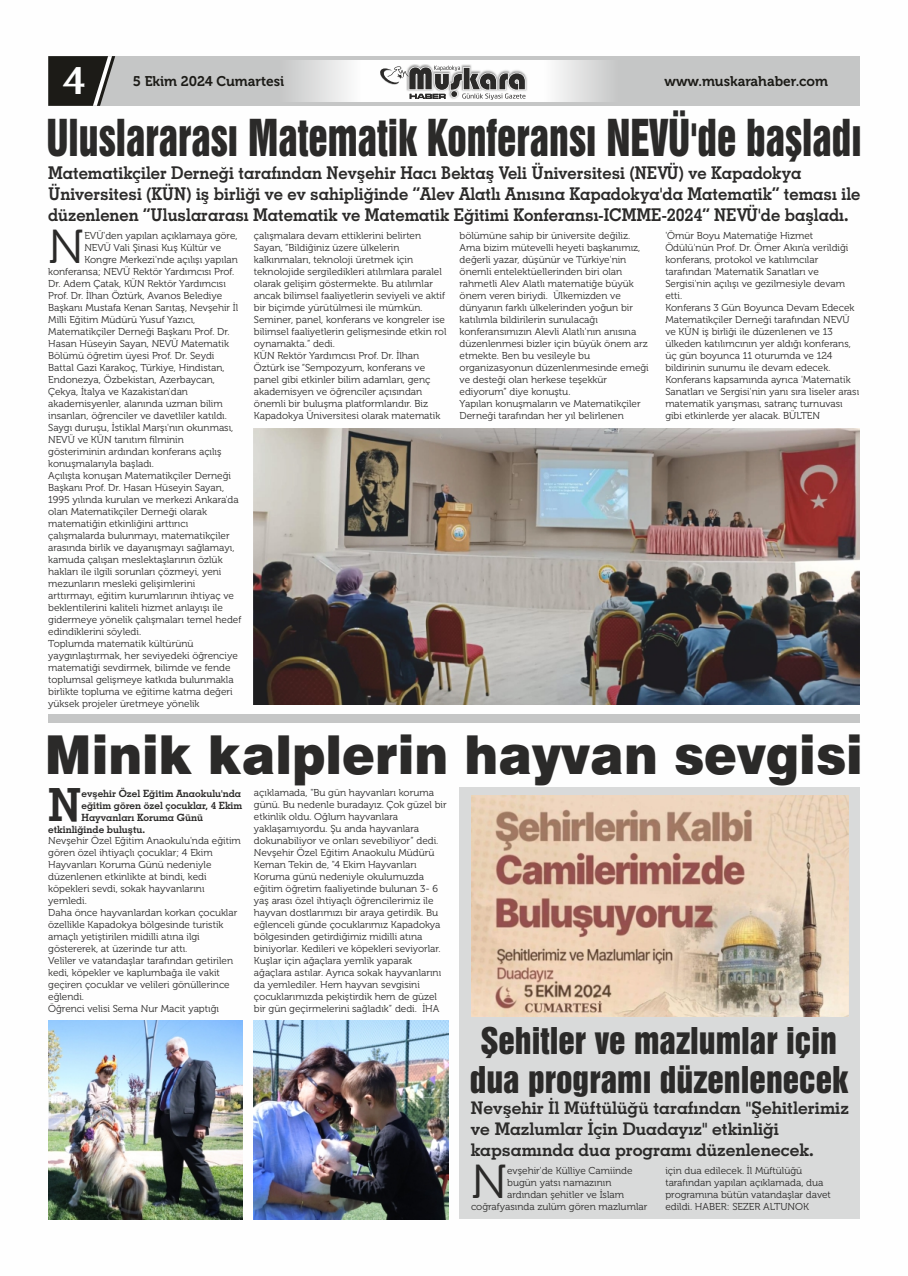
<style>
.page{position:relative;width:908px;height:1276px;background:#fff}
.page>*{position:absolute;margin:0;border:0;box-sizing:border-box;transform-origin:0 0}
.t1{font:900 53.7px "Swiss 721 BT";color:#2b2a29;scale:.92 1}
.t2{font:47.5px "Museo 300";color:#2b2a29}
.t3{font:46.4px "Swiss 921 BT";color:#2b2a29;scale:.85 1}
.t4{font:45.8px "Geometric Slabserif 703 Bold BT";color:#2b2a29}
.t5{font:700 40.3px "Optima";color:#fefefe}
.t6{font:33.7px/38.9px "Swiss 921 BT";color:#2b2a29;text-align:center}
.t7{font:17.6px/21.1px "Geometric Slabserif 703 Bold BT";color:#2b2a29;scale:.94 1}
.t8{font:17.4px/20.9px "Geometric Slabserif 703 Bold BT";color:#2b2a29}
.t9{font:14px "Museo 700";color:#1c1b17}
.t10{font:10px/12px "Museo 300";color:#2b2a29}
.t11{font:10px "Geometric Slabserif 703 Bold BT";color:#2b2a29}
</style>
<div class="page">
<div style="left:48px;top:56px;width:811px;height:50px;background:#c5c6c6"></div>
<img style="left:295px;top:60px;width:310px;height:42px">
<svg style="left:48px;top:56px;width:67px;height:50px;background:#3d3c39"></svg>
<img style="left:406px;top:64px;width:121px;height:36px">
<svg style="left:378px;top:66px;width:148px;height:36px;background:#aeadad"></svg>
<img style="left:48px;top:1021px;width:194px;height:198px">
<img style="left:254px;top:1021px;width:194px;height:198px">
<div style="left:459px;top:787px;width:400px;height:431px;background:#d9dada"></div>
<img style="left:471px;top:795px;width:377px;height:221px">
<div style="left:48px;top:714px;width:811px;height:9px;background:#c5c6c6"></div>
<img style="left:254px;top:429px;width:605px;height:275px">
<h3 class="t5" style="left:62px;top:63px;width:26px">4</h3>
<h3 class="t9" style="left:133px;top:75px;width:153px">5 Ekim 2024 Cumartesi</h3>
<h3 class="t9" style="left:664px;top:75px;width:165px">www.muskarahaber.com</h3>
<h3 class="t3" style="left:46px;top:121px;width:960px">Uluslararası Matematik Konferansı NEVÜ'de başladı</h3>
<p class="t7" style="left:48px;top:164px;width:865px">Matematikçiler Derneği tarafından Nevşehir Hacı Bektaş Veli Üniversitesi (NEVÜ) ve Kapadokya<br>Üniversitesi (KÜN) iş birliği ve ev sahipliğinde “Alev Alatlı Anısına Kapadokya'da Matematik” teması ile düzenlenen “Uluslararası Matematik ve Matematik Eğitimi Konferansı-ICMME-2024” NEVÜ'de başladı.</p>
<h2 class="t2" style="left:48px;top:227px;width:38px">N</h2>
<p class="t10" style="left:84px;top:230px;width:155px">EVÜ'den yapılan açıklamaya göre,</p>
<p class="t10" style="left:84px;top:242px;width:138px">NEVÜ Vali Şinasi Kuş Kültür ve</p>
<p class="t10" style="left:84px;top:254px;width:155px">Kongre Merkezi'nde açılışı yapılan</p>
<p class="t10" style="left:48px;top:266px;width:187px">konferansa; NEVÜ Rektör Yardımcısı Prof.</p>
<p class="t10" style="left:48px;top:278px;width:179px">Dr. Adem Çatak, KÜN Rektör Yardımcısı</p>
<p class="t10" style="left:48px;top:290px;width:175px">Prof. Dr. İlhan Öztürk, Avanos Belediye</p>
<p class="t10" style="left:48px;top:302px;width:191px">Başkanı Mustafa Kenan Sarıtaş, Nevşehir İl</p>
<p class="t10" style="left:48px;top:314px;width:149px">Milli Eğitim Müdürü Yusuf Yazıcı,</p>
<p class="t10" style="left:48px;top:326px;width:183px">Matematikçiler Derneği Başkanı Prof. Dr.</p>
<p class="t10" style="left:48px;top:338px;width:182px">Hasan Hüseyin Sayan, NEVÜ Matematik</p>
<p class="t10" style="left:48px;top:350px;width:168px">Bölümü öğretim üyesi Prof. Dr. Seydi</p>
<p class="t10" style="left:48px;top:362px;width:178px">Battal Gazi Karakoç, Türkiye, Hindistan,</p>
<p class="t10" style="left:48px;top:374px;width:168px">Endonezya, Özbekistan, Azerbaycan,</p>
<p class="t10" style="left:48px;top:386px;width:141px">Çekya, İtalya ve Kazakistan'dan</p>
<p class="t10" style="left:48px;top:398px;width:176px">akademisyenler, alanında uzman bilim</p>
<p class="t10" style="left:48px;top:410px;width:180px">insanları, öğrenciler ve davetliler katıldı.</p>
<p class="t10" style="left:48px;top:422px;width:186px">Saygı duruşu, İstiklal Marşı'nın okunması,</p>
<p class="t10" style="left:48px;top:434px;width:137px">NEVÜ ve KÜN tanıtım filminin</p>
<p class="t10" style="left:48px;top:446px;width:175px">gösteriminin ardından konferans açılış</p>
<p class="t10" style="left:48px;top:458px;width:107px">konuşmalarıyla başladı.</p>
<p class="t10" style="left:48px;top:470px;width:184px">Açılışta konuşan Matematikçiler Derneği</p>
<p class="t10" style="left:48px;top:482px;width:177px">Başkanı Prof. Dr. Hasan Hüseyin Sayan,</p>
<p class="t10" style="left:48px;top:494px;width:192px">1995 yılında kurulan ve merkezi Ankara'da</p>
<p class="t10" style="left:48px;top:506px;width:160px">olan Matematikçiler Derneği olarak</p>
<p class="t10" style="left:48px;top:518px;width:141px">matematiğin etkinliğini arttırıcı</p>
<p class="t10" style="left:48px;top:530px;width:183px">çalışmalarda bulunmayı, matematikçiler</p>
<p class="t10" style="left:48px;top:542px;width:188px">arasında birlik ve dayanışmayı sağlamayı,</p>
<p class="t10" style="left:48px;top:554px;width:176px">kamuda çalışan meslektaşlarının özlük</p>
<p class="t10" style="left:48px;top:566px;width:175px">hakları ile ilgili sorunları çözmeyi, yeni</p>
<p class="t10" style="left:48px;top:578px;width:148px">mezunların mesleki gelişimlerini</p>
<p class="t10" style="left:48px;top:590px;width:187px">arttırmayı, eğitim kurumlarının ihtiyaç ve</p>
<p class="t10" style="left:48px;top:602px;width:176px">beklentilerini kaliteli hizmet anlayışı ile</p>
<p class="t10" style="left:48px;top:614px;width:195px">gidermeye yönelik çalışmaları temel hedef</p>
<p class="t10" style="left:48px;top:626px;width:94px">edindiklerini söyledi.</p>
<p class="t10" style="left:48px;top:638px;width:147px">Toplumda matematik kültürünü</p>
<p class="t10" style="left:48px;top:650px;width:191px">yaygınlaştırmak, her seviyedeki öğrenciye</p>
<p class="t10" style="left:48px;top:662px;width:184px">matematiği sevdirmek, bilimde ve fende</p>
<p class="t10" style="left:48px;top:674px;width:187px">toplumsal gelişmeye katkıda bulunmakla</p>
<p class="t10" style="left:48px;top:686px;width:186px">birlikte topluma ve eğitime katma değeri</p>
<p class="t10" style="left:48px;top:698px;width:153px">yüksek projeler üretmeye yönelik</p>
<p class="t10" style="left:254px;top:230px;width:194px">çalışmalara devam ettiklerini belirten Sayan, “Bildiğiniz üzere ülkelerin kalkınmaları, teknoloji üretmek için teknolojide sergiledikleri atılımlara paralel olarak gelişim göstermekte. Bu atılımlar ancak bilimsel faaliyetlerin seviyeli ve aktif bir biçimde yürütülmesi ile mümkün.<br>Seminer, panel, konferans ve kongreler ise bilimsel faaliyetlerin gelişmesinde etkin rol oynamakta.” dedi.<br>KÜN Rektör Yardımcısı Prof. Dr. İlhan Öztürk ise “Sempozyum, konferans ve panel gibi etkinler bilim adamları, genç akademisyen ve öğrenciler açısından önemli bir buluşma platformlarıdır. Biz Kapadokya Üniversitesi olarak matematik</p>
<p class="t10" style="left:459px;top:230px;width:190px">bölümüne sahip bir üniversite değiliz.<br>Ama bizim mütevelli heyeti başkanımız, değerli yazar, düşünür ve Türkiye'nin önemli entelektüellerinden biri olan rahmetli Alev Alatlı matematiğe büyük önem veren biriydi. Ülkemizden ve dünyanın farklı ülkelerinden yoğun bir katılımla bildirilerin sunulacağı konferansımızın Alevli Alatlı'nın anısına düzenlenmesi bizler için büyük önem arz etmekte. Ben bu vesileyle bu organizasyonun düzenlenmesinde emeği ve desteği olan herkese teşekkür ediyorum” diye konuştu.<br>Yapılan konuşmaların ve Matematikçiler Derneği tarafından her yıl belirlenen</p>
<p class="t10" style="left:665px;top:230px;width:195px">'Ömür Boyu Matematiğe Hizmet Ödülü'nün Prof. Dr. Ömer Akın'a verildiği konferans, protokol ve katılımcılar tarafından 'Matematik Sanatları ve Sergisi'nin açılışı ve gezilmesiyle devam etti.<br>Konferans 3 Gün Boyunca Devam Edecek Matematikçiler Derneği tarafından NEVÜ ve KÜN iş birliği ile düzenlenen ve 13 ülkeden katılımcının yer aldığı konferans, üç gün boyunca 11 oturumda ve 124 bildirinin sunumu ile devam edecek.<br>Konferans kapsamında ayrıca 'Matematik Sanatları ve Sergisi'nin yanı sıra liseler arası matematik yarışması, satranç turnuvası gibi etkinlerde yer alacak. BÜLTEN</p>
<h1 class="t1" style="left:45px;top:733px;width:890px">Minik kalplerin hayvan sevgisi</h1>
<h3 class="t4" style="left:48px;top:786px;width:35px">N</h3>
<p class="t11" style="left:81px;top:789px;width:161px">evşehir Özel Eğitim Anaokulu'nda</p>
<p class="t10" style="left:254px;top:788px;width:194px">açıklamada, "Bu gün hayvanları koruma günü. Bu nedenle buradayız. Çok güzel bir etkinlik oldu. Oğlum hayvanlara yaklaşamıyordu. Şu anda hayvanlara dokunabiliyor ve onları sevebiliyor” dedi.<br>Nevşehir Özel Eğitim Anaokulu Müdürü Keman Tekin de, "4 Ekim Hayvanları Koruma günü nedeniyle okulumuzda eğitim öğretim faaliyetinde bulunan 3- 6 yaş arası özel ihtiyaçlı öğrencilerimiz ile hayvan dostlarımızı bir araya getirdik. Bu eğlenceli günde çocuklarımız Kapadokya bölgesinden getirdiğimiz midilli atına biniyorlar. Kedileri ve köpekleri seviyorlar.<br>Kuşlar için ağaçlara yemlik yaparak ağaçlara astılar. Ayrıca sokak hayvanlarını da yemlediler. Hem hayvan sevgisini çocuklarımızda pekiştirdik hem de güzel bir gün geçirmelerini sağladık” dedi. İHA</p>
<p class="t11" style="left:81px;top:801px;width:162px">eğitim gören özel çocuklar, 4 Ekim</p>
<p class="t11" style="left:81px;top:813px;width:123px">Hayvanları Koruma Günü</p>
<p class="t11" style="left:48px;top:825px;width:98px">etkinliğinde buluştu.</p>
<p class="t10" style="left:48px;top:836px;width:194px">Nevşehir Özel Eğitim Anaokulu'nda eğitim gören özel ihtiyaçlı çocuklar; 4 Ekim Hayvanları Koruma Günü nedeniyle düzenlenen etkinlikte at bindi, kedi köpekleri sevdi, sokak hayvanlarını yemledi.<br>Daha önce hayvanlardan korkan çocuklar özellikle Kapadokya bölgesinde turistik amaçlı yetiştirilen midilli atına ilgi göstererek, at üzerinde tur attı.<br>Veliler ve vatandaşlar tarafından getirilen kedi, köpekler ve kaplumbağa ile vakit geçiren çocuklar ve velileri gönüllerince eğlendi.<br>Öğrenci velisi Sema Nur Macit yaptığı</p>
<h3 class="t6" style="left:469px;top:1025px;width:379px">Şehitler ve mazlumlar için dua programı düzenlenecek</h3>
<h3 class="t8" style="left:470px;top:1099px;width:379px">Nevşehir İl Müftülüğü tarafından "Şehitlerimiz ve Mazlumlar İçin Duadayız" etkinliği kapsamında dua programı düzenlenecek.</h3>
<h2 class="t2" style="left:471px;top:1162px;width:38px">N</h2>
<p class="t10" style="left:507px;top:1165px;width:127px">evşehir'de Külliye Camiinde</p>
<p class="t10" style="left:507px;top:1177px;width:106px">bugün yatsı namazının</p>
<p class="t10" style="left:507px;top:1189px;width:118px">ardından şehitler ve İslam</p>
<p class="t10" style="left:471px;top:1201px;width:178px">coğrafyasında zulüm gören mazlumlar</p>
<p class="t10" style="left:665px;top:1165px;width:167px">için dua edilecek. İl Müftülüğü tarafından yapılan açıklamada, dua programına bütün vatandaşlar davet edildi. HABER: SEZER ALTUNOK</p>
</div>
